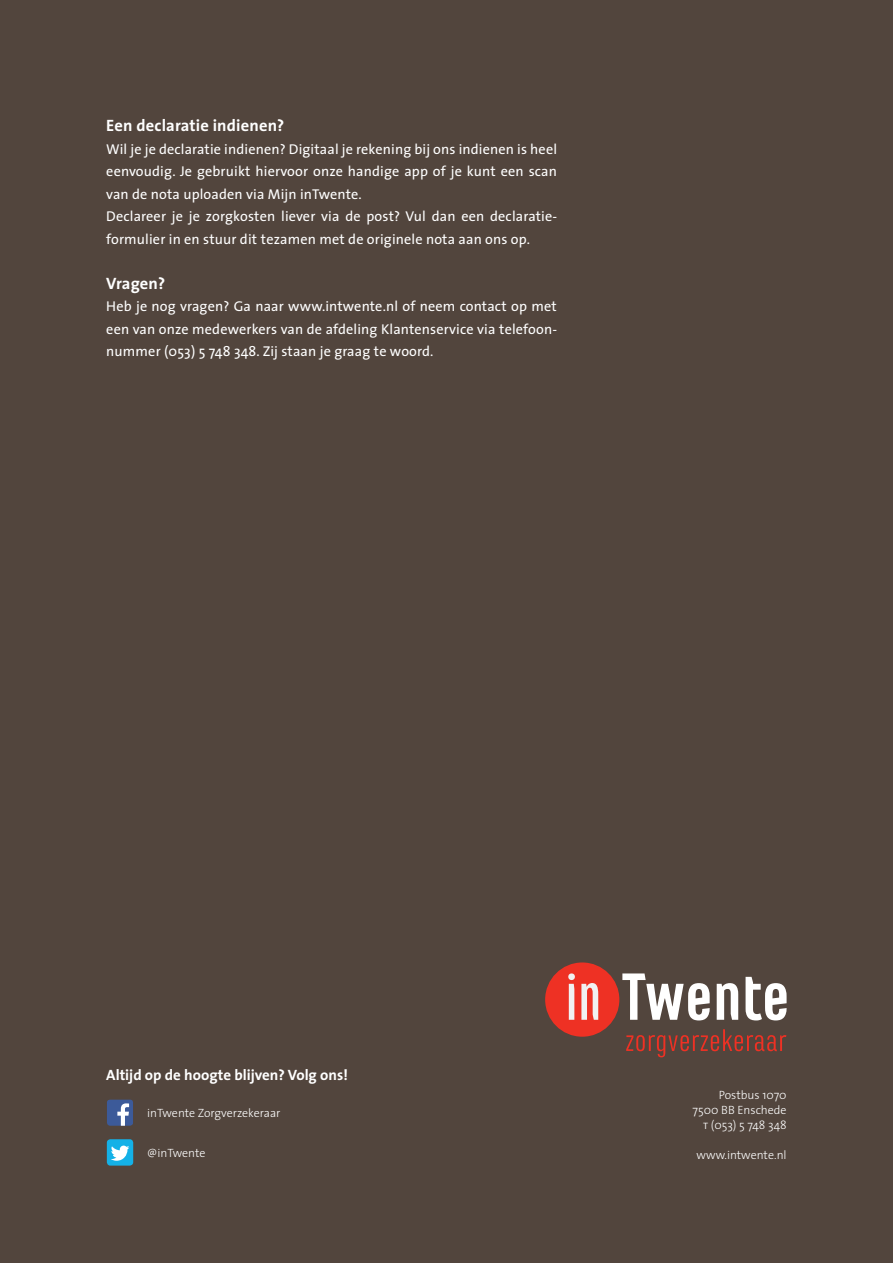
<style>
.page{position:relative;width:893px;height:1263px;background:#52453d}
.page>*{position:absolute;margin:0;border:0;box-sizing:border-box;transform-origin:0 0}
.t1{font:700 16.5px "The Sans";letter-spacing:.01em;color:#fff}
.t2{font:700 15px "The Sans";color:#fff}
.t3{font:14.25px/22.5px "The Sans";letter-spacing:.01em;color:#fff}
.t4{font:300 12px/15px "The Sans";color:#fff;text-align:right}
.s1{font-family:"The Sans Light Caps";font-weight:400}
</style>
<div class="page">
<div style="left:545px;top:962px;width:74px;height:75px;background:#ee3124;border-radius:50%"></div>
<svg style="left:568px;top:973px;width:7px;height:47px"></svg>
<svg style="left:581px;top:983px;width:17px;height:37px"></svg>
<svg style="left:717px;top:983px;width:21px;height:37px"></svg>
<svg style="left:626px;top:1029px;width:160px;height:28px"></svg>
<svg style="left:746px;top:977px;width:41px;height:43px"></svg>
<svg style="left:622px;top:973px;width:88px;height:47px"></svg>
<div style="left:107px;top:1139px;width:26px;height:26px;background:#14b1e7;border-radius:3px"></div>
<svg style="left:111px;top:1145px;width:18px;height:16px"></svg>
<svg style="left:107px;top:1099px;width:26px;height:27px"></svg>
<p class="t1" style="left:106px;top:115px;width:180px">Een declaratie indienen?</p>
<p class="t3" style="left:106px;top:138px;width:452px">Wil je je declaratie indienen? Digitaal je rekening bij ons indienen is heel eenvoudig. Je gebruikt hiervoor onze handige app of je kunt een scan van de nota uploaden via Mijn inTwente.<br>Declareer je je zorgkosten liever via de post? Vul dan een declaratie&shy;formulier in en stuur dit tezamen met de originele nota aan ons op.</p>
<p class="t1" style="left:106px;top:273px;width:60px">Vragen?</p>
<p class="t3" style="left:106px;top:295px;width:452px;text-align:justify">Heb je nog vragen? Ga naar www.intwente.nl of neem contact op met een van onze medewerkers van de afdeling Klantenservice via telefoon&shy;nummer (053) 5 748 348. Zij staan je graag te woord.</p>
<p class="t2" style="left:106px;top:1065px;width:243px">Altijd op de hoogte blijven? Volg ons!</p>
<p class="t4" style="left:147px;top:1106px;width:135px">inTwente Zorgverzekeraar</p>
<p class="t4" style="left:147px;top:1145px;width:60px">@inTwente</p>
<p class="t4" style="left:693px;top:1087px;width:96px">Postbus 1070<br>7500 BB Enschede <span class="s1">t</span> (053) 5 748 348</p>
<p class="t4" style="left:696px;top:1147px;width:92px">www.intwente.nl</p>
</div>
